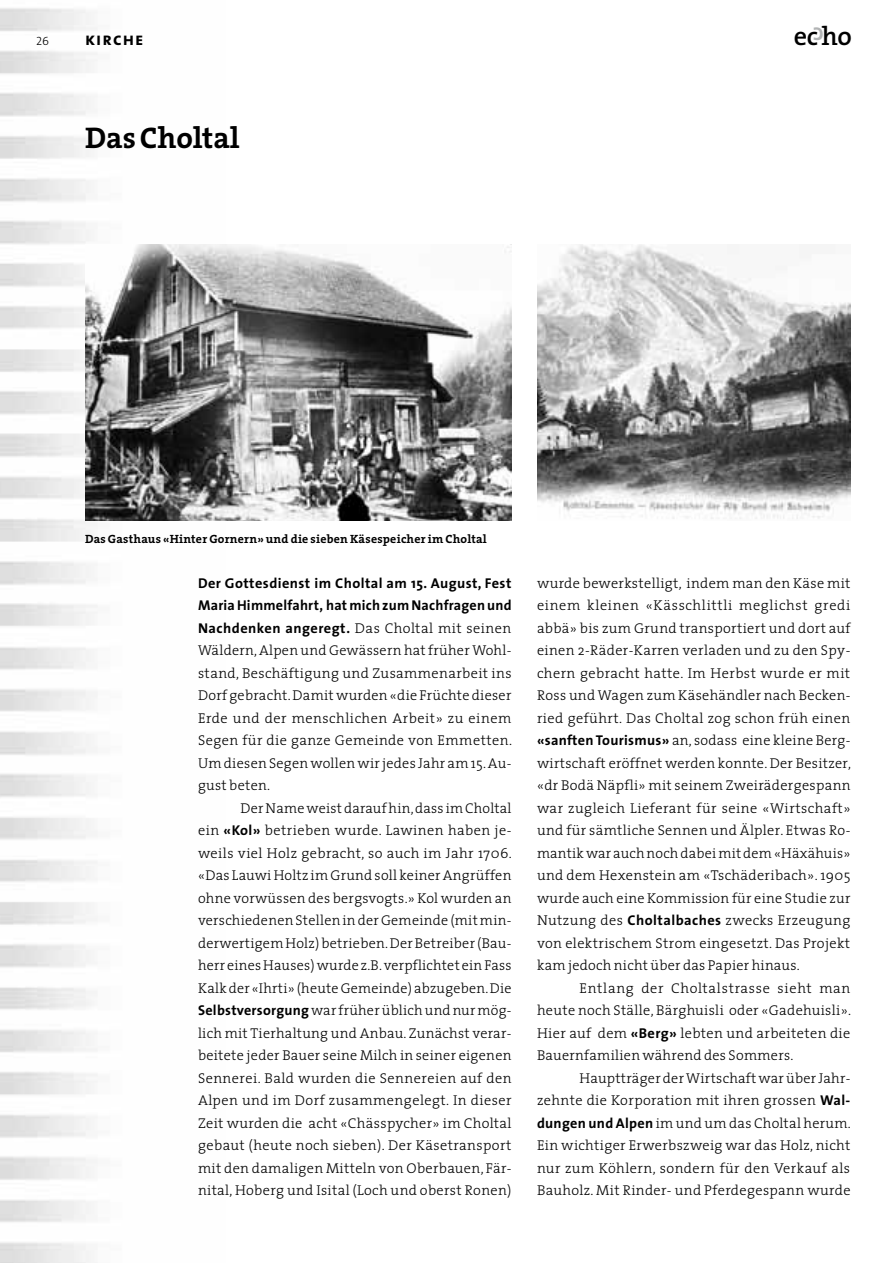
<style>
.page{position:relative;width:893px;height:1263px;background:#fff}
.page>*{position:absolute;margin:0;border:0;box-sizing:border-box;transform-origin:0 0}
.t1{font:700 30px "The Serif";color:#000}
.t2{font:600 26.25px "The Serif";color:#000}
.t3{font:18px "The Sans Bold Caps";letter-spacing:.06em;color:#000}
.t4{font:300 14.25px/22.5px "The Serif";letter-spacing:.02em;color:#000;text-align:justify}
.t5{font:700 14.25px/22.5px "The Sans";letter-spacing:.02em;color:#000;text-align:justify}
.t6{font:700 12px "The Serif";letter-spacing:.02em;color:#000}
.t7{font:12px "The Sans Light Caps";color:#000}
.s1{font-family:"The Sans"}
.s2{font-family:"The Serif";font-weight:300}
.s3{font-family:"The Sans";font-weight:700}
</style>
<div class="page">
<img style="left:0;top:8px;width:225px;height:1255px">
<img style="left:85px;top:244px;width:426px;height:276px">
<img style="left:537px;top:244px;width:313px;height:275px">
<p class="t7" style="left:36px;top:31px;width:14px">26</p>
<p class="t3" style="left:85px;top:24px;width:60px">kirche</p>
<h2 class="t2" style="left:794px;top:14px;width:60px">e<span class="s1">c</span>ho</h2>
<h1 class="t1" style="left:85px;top:113px;width:156px">Das Choltal</h1>
<p class="t6" style="left:85px;top:528px;width:403px">Das Gasthaus «Hinter Gornern» und die sieben Käsespeicher im Choltal</p>
<p class="t5" style="left:198px;top:571px;width:315px">Der Gottesdienst im Choltal am 15. August, Fest Maria Himmelfahrt, hat mich zum Nachfragen und Nachdenken angeregt. <span class="s2">Das Choltal mit seinen</span></p>
<p class="t4" style="left:198px;top:638px;width:316px">Wäldern, Alpen und Gewässern hat früher Wohl&shy;stand, Beschäftigung und Zusammenarbeit ins Dorf gebracht. Damit wurden «die Früchte dieser Erde und der menschlichen Arbeit» zu einem Segen für die ganze Gemeinde von Emmetten.<br>Um diesen Segen wollen wir jedes Jahr am 15. Au&shy;gust beten.</p>
<p class="t4" style="left:198px;top:796px;width:315px;text-indent:43px">Der Name weist darauf hin, dass im Choltal ein <span class="s3">«Kol»</span> betrieben wurde. Lawinen haben je&shy;weils viel Holz gebracht, so auch im Jahr 1706. «Das Lauwi Holtz im Grund soll keiner Angrüffen ohne vorwüssen des bergsvogts.» Kol wurden an verschiedenen Stellen in der Gemeinde (mit min&shy;derwertigem Holz) betrieben. Der Betreiber (Bau&shy;herr eines Hauses) wurde z.B. verpflichtet ein Fass Kalk der «Ihrti» (heute Gemeinde) abzugeben. Die <span class="s3">Selbstversorgung</span> war früher üblich und nur mög&shy;lich mit Tierhaltung und Anbau. Zunächst verar&shy;beitete jeder Bauer seine Milch in seiner eigenen Sennerei. Bald wurden die Sennereien auf den Alpen und im Dorf zusammengelegt. In dieser Zeit wurden die acht «Chässpycher» im Choltal gebaut (heute noch sieben). Der Käsetransport mit den damaligen Mitteln von Oberbauen, Fär&shy;nital, Hoberg und Isital (Loch und oberst Ronen)</p>
<p class="t4" style="left:537px;top:571px;width:316px">wurde bewerkstelligt, indem man den Käse mit einem kleinen «Kässchlittli meglichst gredi abbä» bis zum Grund transportiert und dort auf einen 2-Räder-Karren verladen und zu den Spy&shy;chern gebracht hatte. Im Herbst wurde er mit Ross und Wagen zum Käsehändler nach Becken&shy;ried geführt. Das Choltal zog schon früh einen <span class="s3">«sanften Tourismus»</span> an, sodass eine kleine Berg&shy;wirtschaft eröffnet werden konnte. Der Besitzer, «dr Bodä Näpfli» mit seinem Zweirädergespann war zugleich Lieferant für seine «Wirtschaft» und für sämtliche Sennen und Älpler. Etwas Ro&shy;mantik war auch noch dabei mit dem «Häxähuis» und dem Hexenstein am «Tschäderibach». 1905 wurde auch eine Kommission für eine Studie zur Nutzung des <span class="s3">Choltalbaches</span> zwecks Erzeugung von elektrischem Strom eingesetzt. Das Projekt kam jedoch nicht über das Papier hinaus.</p>
<p class="t4" style="left:537px;top:976px;width:316px;text-indent:43px">Entlang der Choltalstrasse sieht man heute noch Ställe, Bärghuisli oder «Gadehuisli».<br>Hier auf dem <span class="s3">«Berg»</span> lebten und arbeiteten die Bauernfamilien während des Sommers.</p>
<p class="t4" style="left:537px;top:1066px;width:315px;text-indent:43px">Hauptträger der Wirtschaft war über Jahr&shy;zehnte die Korporation mit ihren grossen <span class="s3">Wal&shy;dungen und Alpen</span> im und um das Choltal herum.<br>Ein wichtiger Erwerbszweig war das Holz, nicht nur zum Köhlern, sondern für den Verkauf als Bauholz. Mit Rinder- und Pferdegespann wurde</p>
</div>
